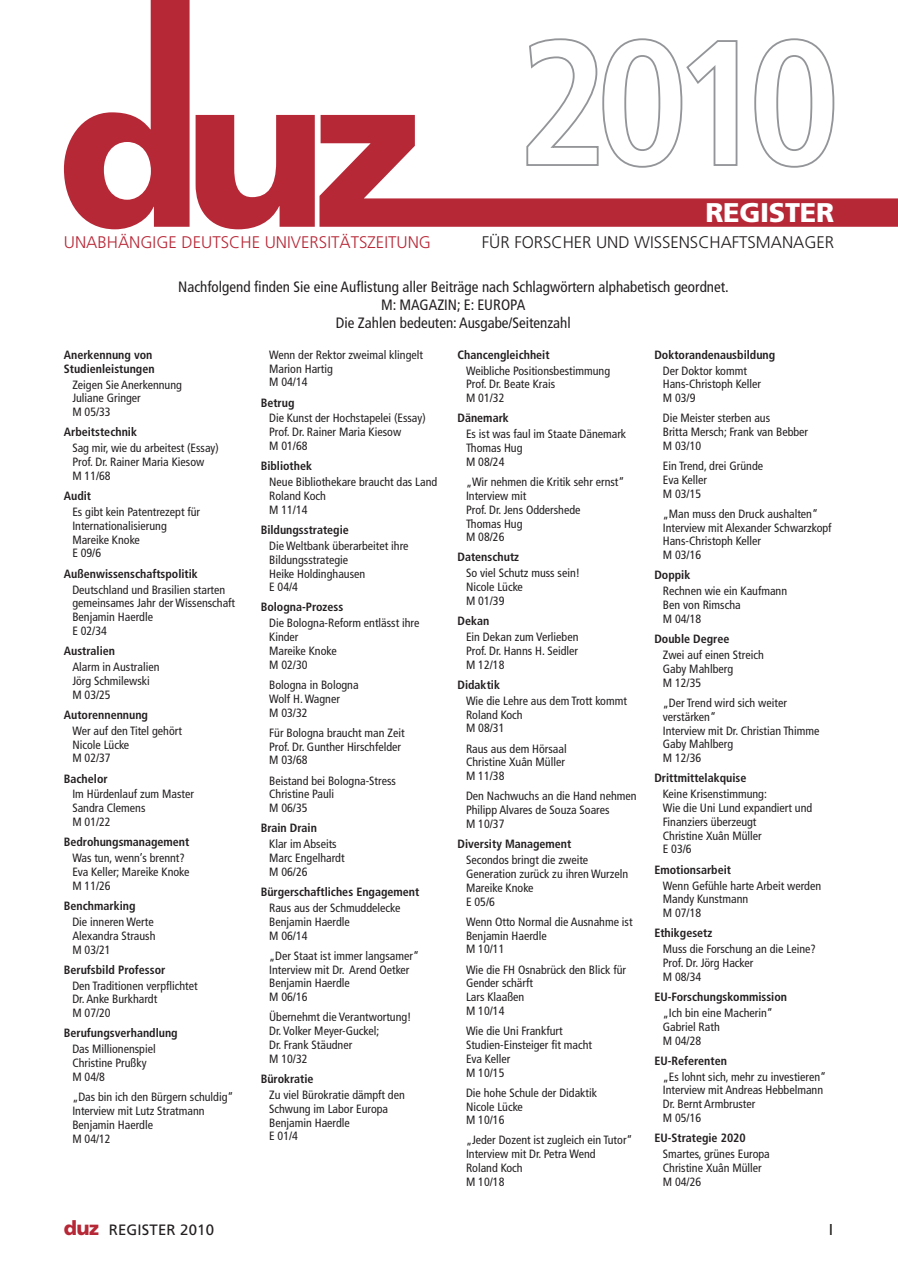
<style>
.page{position:relative;width:898px;height:1276px;background:#fff}
.page>*{position:absolute;margin:0;border:0;box-sizing:border-box;transform-origin:0 0}
.t1{font:900 27px "Frutiger";letter-spacing:-.01em;color:#fff}
.t2{font:300 16.8px "Frutiger";color:#b72837}
.t3{font:300 16.8px "Frutiger";letter-spacing:-.005em;color:#231f20}
.t4{font:15.75px "Frutiger";color:#231f20}
.t5{font:condensed 15px/18px "Frutiger";color:#231f20;text-align:center}
.t6{font:15px "Frutiger";letter-spacing:.01em;color:#231f20}
.t7{font:condensed 12px/13.8px "Frutiger";color:#231f20}
.t8{font:700 condensed 12px/13.8px "Frutiger";color:#231f20}
.s1{font-weight:900;font-size:19.8px;color:#b72837}
</style>
<div class="page">
<svg style="left:64px;top:0;width:833px;height:229px"></svg>
<svg style="left:524px;top:37px;width:214px;height:132px"></svg>
<svg style="left:753px;top:37px;width:82px;height:132px"></svg>
<h1 class="t1" style="left:705px;top:196px;width:130px">REGISTER</h1>
<h2 class="t2" style="left:64px;top:233px;width:368px">UNABHÄNGIGE DEUTSCHE UNIVERSITÄTSZEITUNG</h2>
<h2 class="t3" style="left:481px;top:233px;width:353px">FÜR FORSCHER UND WISSENSCHAFTSMANAGER</h2>
<p class="t5" style="left:178px;top:278px;width:552px">Nachfolgend finden Sie eine Auflistung aller Beiträge nach Schlagwörtern alphabetisch geordnet.<br>M: MAGAZIN; E: EUROPA<br>Die Zahlen bedeuten: Ausgabe/Seitenzahl</p>
<p class="t8" style="left:64px;top:348px;width:92px">Anerkennung von<br>Studienleistungen</p>
<p class="t7" style="left:72px;top:377px;width:111px">Zeigen Sie Anerkennung<br>Juliane Gringer<br>M 05/33</p>
<p class="t8" style="left:64px;top:425px;width:75px">Arbeitstechnik</p>
<p class="t7" style="left:72px;top:441px;width:148px">Sag mir, wie du arbeitest (Essay)<br>Prof. Dr. Rainer Maria Kiesow<br>M 11/68</p>
<p class="t8" style="left:64px;top:489px;width:29px">Audit</p>
<p class="t7" style="left:72px;top:505px;width:129px">Es gibt kein Patentrezept für<br>Internationalisierung<br>Mareike Knoke<br>E 09/6</p>
<p class="t8" style="left:64px;top:566px;width:136px">Außenwissenschaftspolitik</p>
<p class="t7" style="left:72px;top:582px;width:164px">Deutschland und Brasilien starten gemeinsames Jahr der Wissenschaft<br>Benjamin Haerdle<br>E 02/34</p>
<p class="t8" style="left:64px;top:644px;width:53px">Australien</p>
<p class="t7" style="left:72px;top:660px;width:89px">Alarm in Australien<br>Jörg Schmilewski<br>M 03/25</p>
<p class="t8" style="left:64px;top:708px;width:86px">Autorennennung</p>
<p class="t7" style="left:72px;top:724px;width:111px">Wer auf den Titel gehört<br>Nicole Lücke<br>M 02/37</p>
<p class="t8" style="left:64px;top:771px;width:45px">Bachelor</p>
<p class="t7" style="left:72px;top:787px;width:123px">Im Hürdenlauf zum Master<br>Sandra Clemens<br>M 01/22</p>
<p class="t8" style="left:64px;top:835px;width:127px">Bedrohungsmanagement</p>
<p class="t7" style="left:72px;top:851px;width:119px">Was tun, wenn’s brennt?<br>Eva Keller; Mareike Knoke<br>M 11/26</p>
<p class="t8" style="left:64px;top:899px;width:73px">Benchmarking</p>
<p class="t7" style="left:72px;top:915px;width:85px">Die inneren Werte<br>Alexandra Straush<br>M 03/21</p>
<p class="t8" style="left:64px;top:962px;width:103px">Berufsbild Professor</p>
<p class="t7" style="left:72px;top:978px;width:127px">Den Traditionen verpflichtet<br>Dr. Anke Burkhardt<br>M 07/20</p>
<p class="t8" style="left:64px;top:1026px;width:115px">Berufungsverhandlung</p>
<p class="t7" style="left:72px;top:1042px;width:85px">Das Millionenspiel<br>Christine Prußky<br>M 04/8</p>
<p class="t7" style="left:72px;top:1090px;width:163px">„Das bin ich den Bürgern schuldig“<br>Interview mit Lutz Stratmann<br>Benjamin Haerdle<br>M 04/12</p>
<p class="t7" style="left:269px;top:348px;width:155px">Wenn der Rektor zweimal klingelt<br>Marion Hartig<br>M 04/14</p>
<p class="t8" style="left:260px;top:395px;width:35px">Betrug</p>
<p class="t7" style="left:269px;top:411px;width:158px">Die Kunst der Hochstapelei (Essay)<br>Prof. Dr. Rainer Maria Kiesow<br>M 01/68</p>
<p class="t8" style="left:260px;top:459px;width:53px">Bibliothek</p>
<p class="t7" style="left:269px;top:475px;width:169px">Neue Bibliothekare braucht das Land<br>Roland Koch<br>M 11/14</p>
<p class="t8" style="left:260px;top:523px;width:90px">Bildungsstrategie</p>
<p class="t7" style="left:269px;top:539px;width:141px">Die Weltbank überarbeitet ihre<br>Bildungsstrategie<br>Heike Holdinghausen<br>E 04/4</p>
<p class="t8" style="left:260px;top:600px;width:84px">Bologna-Prozess</p>
<p class="t7" style="left:269px;top:616px;width:152px">Die Bologna-Reform entlässt ihre<br>Kinder<br>Mareike Knoke<br>M 02/30</p>
<p class="t7" style="left:269px;top:678px;width:91px">Bologna in Bologna<br>Wolf H. Wagner<br>M 03/32</p>
<p class="t7" style="left:269px;top:726px;width:137px">Für Bologna braucht man Zeit<br>Prof. Dr. Gunther Hirschfelder<br>M 03/68</p>
<p class="t7" style="left:269px;top:773px;width:128px">Beistand bei Bologna-Stress<br>Christine Pauli<br>M 06/35</p>
<p class="t8" style="left:260px;top:821px;width:58px">Brain Drain</p>
<p class="t7" style="left:269px;top:837px;width:77px">Klar im Abseits<br>Marc Engelhardt<br>M 06/26</p>
<p class="t8" style="left:260px;top:885px;width:160px">Bürgerschaftliches Engagement</p>
<p class="t7" style="left:269px;top:901px;width:133px">Raus aus der Schmuddelecke<br>Benjamin Haerdle<br>M 06/14</p>
<p class="t7" style="left:269px;top:949px;width:151px">„Der Staat ist immer langsamer“<br>Interview mit Dr. Arend Oetker<br>Benjamin Haerdle<br>M 06/16</p>
<p class="t7" style="left:269px;top:1010px;width:144px">Übernehmt die Verantwortung!<br>Dr. Volker Meyer-Guckel;<br>Dr. Frank Stäudner<br>M 10/32</p>
<p class="t8" style="left:260px;top:1072px;width:54px">Bürokratie</p>
<p class="t7" style="left:269px;top:1088px;width:137px">Zu viel Bürokratie dämpft den<br>Schwung im Labor Europa<br>Benjamin Haerdle<br>E 01/4</p>
<p class="t8" style="left:457px;top:348px;width:94px">Chancengleichheit</p>
<p class="t7" style="left:466px;top:363px;width:145px">Weibliche Positionsbestimmung<br>Prof. Dr. Beate Krais<br>M 01/32</p>
<p class="t8" style="left:457px;top:411px;width:53px">Dänemark</p>
<p class="t7" style="left:466px;top:427px;width:162px">Es ist was faul im Staate Dänemark<br>Thomas Hug<br>M 08/24</p>
<p class="t7" style="left:466px;top:475px;width:160px">„Wir nehmen die Kritik sehr ernst“<br>Interview mit<br>Prof. Dr. Jens Oddershede<br>Thomas Hug<br>M 08/26</p>
<p class="t8" style="left:457px;top:550px;width:63px">Datenschutz</p>
<p class="t7" style="left:466px;top:566px;width:115px">So viel Schutz muss sein!<br>Nicole Lücke<br>M 01/39</p>
<p class="t8" style="left:457px;top:614px;width:33px">Dekan</p>
<p class="t7" style="left:466px;top:630px;width:114px;text-align:justify">Ein Dekan zum Verlieben Prof. Dr. Hanns H. Seidler M 12/18</p>
<p class="t8" style="left:457px;top:678px;width:44px">Didaktik</p>
<p class="t7" style="left:466px;top:694px;width:162px">Wie die Lehre aus dem Trott kommt<br>Roland Koch<br>M 08/31</p>
<p class="t7" style="left:466px;top:741px;width:102px">Raus aus dem Hörsaal<br>Christine Xuân Müller<br>M 11/38</p>
<p class="t7" style="left:466px;top:789px;width:172px">Den Nachwuchs an die Hand nehmen<br>Philipp Alvares de Souza Soares<br>M 10/37</p>
<p class="t8" style="left:457px;top:837px;width:115px">Diversity Management</p>
<p class="t7" style="left:466px;top:853px;width:163px">Secondos bringt die zweite<br>Generation zurück zu ihren Wurzeln<br>Mareike Knoke<br>E 05/6</p>
<p class="t7" style="left:466px;top:914px;width:168px">Wenn Otto Normal die Ausnahme ist<br>Benjamin Haerdle<br>M 10/11</p>
<p class="t7" style="left:466px;top:962px;width:161px">Wie die FH Osnabrück den Blick für<br>Gender schärft<br>Lars Klaaßen<br>M 10/14</p>
<p class="t7" style="left:466px;top:1024px;width:127px">Wie die Uni Frankfurt<br>Studien-Einsteiger fit macht<br>Eva Keller<br>M 10/15</p>
<p class="t7" style="left:466px;top:1085px;width:133px">Die hohe Schule der Didaktik<br>Nicole Lücke<br>M 10/16</p>
<p class="t7" style="left:466px;top:1133px;width:168px">„Jeder Dozent ist zugleich ein Tutor“<br>Interview mit Dr. Petra Wend<br>Roland Koch<br>M 10/18</p>
<p class="t8" style="left:654px;top:347px;width:122px">Doktorandenausbildung</p>
<p class="t7" style="left:662px;top:363px;width:100px">Der Doktor kommt<br>Hans-Christoph Keller<br>M 03/9</p>
<p class="t7" style="left:662px;top:411px;width:147px">Die Meister sterben aus<br>Britta Mersch; Frank van Bebber<br>M 03/10</p>
<p class="t7" style="left:662px;top:459px;width:102px">Ein Trend, drei Gründe<br>Eva Keller<br>M 03/15</p>
<p class="t7" style="left:662px;top:507px;width:170px">„Man muss den Druck aushalten“<br>Interview mit Alexander Schwarzkopf<br>Hans-Christoph Keller<br>M 03/16</p>
<p class="t8" style="left:654px;top:568px;width:38px">Doppik</p>
<p class="t7" style="left:662px;top:584px;width:126px">Rechnen wie ein Kaufmann<br>Ben von Rimscha<br>M 04/18</p>
<p class="t8" style="left:654px;top:632px;width:77px">Double Degree</p>
<p class="t7" style="left:662px;top:648px;width:102px">Zwei auf einen Streich<br>Gaby Mahlberg<br>M 12/35</p>
<p class="t7" style="left:662px;top:696px;width:158px">„Der Trend wird sich weiter verstärken“<br>Interview mit Dr. Christian Thimme<br>Gaby Mahlberg<br>M 12/36</p>
<p class="t8" style="left:654px;top:771px;width:94px">Drittmittelakquise</p>
<p class="t7" style="left:662px;top:787px;width:151px">Keine Krisenstimmung:<br>Wie die Uni Lund expandiert und<br>Finanziers überzeugt<br>Christine Xuân Müller<br>E 03/6</p>
<p class="t8" style="left:654px;top:862px;width:78px">Emotionsarbeit</p>
<p class="t7" style="left:662px;top:878px;width:160px">Wenn Gefühle harte Arbeit werden<br>Mandy Kunstmann<br>M 07/18</p>
<p class="t8" style="left:654px;top:926px;width:60px">Ethikgesetz</p>
<p class="t7" style="left:662px;top:942px;width:154px">Muss die Forschung an die Leine?<br>Prof. Dr. Jörg Hacker<br>M 08/34</p>
<p class="t8" style="left:654px;top:990px;width:134px">EU-Forschungskommission</p>
<p class="t7" style="left:662px;top:1006px;width:111px">„Ich bin eine Macherin“<br>Gabriel Rath<br>M 04/28</p>
<p class="t8" style="left:654px;top:1053px;width:74px">EU-Referenten</p>
<p class="t7" style="left:662px;top:1069px;width:165px">„Es lohnt sich, mehr zu investieren“<br>Interview mit Andreas Hebbelmann<br>Dr. Bernt Armbruster<br>M 05/16</p>
<p class="t8" style="left:654px;top:1131px;width:93px">EU-Strategie 2020</p>
<p class="t7" style="left:662px;top:1147px;width:108px">Smartes, grünes Europa<br>Christine Xuân Müller<br>M 04/26</p>
<p class="t6" style="left:64px;top:1220px;width:152px"><span class="s1">duz</span> REGISTER 2010</p>
<h3 class="t4" style="left:828px;top:1220px;width:6px">I</h3>
</div>
